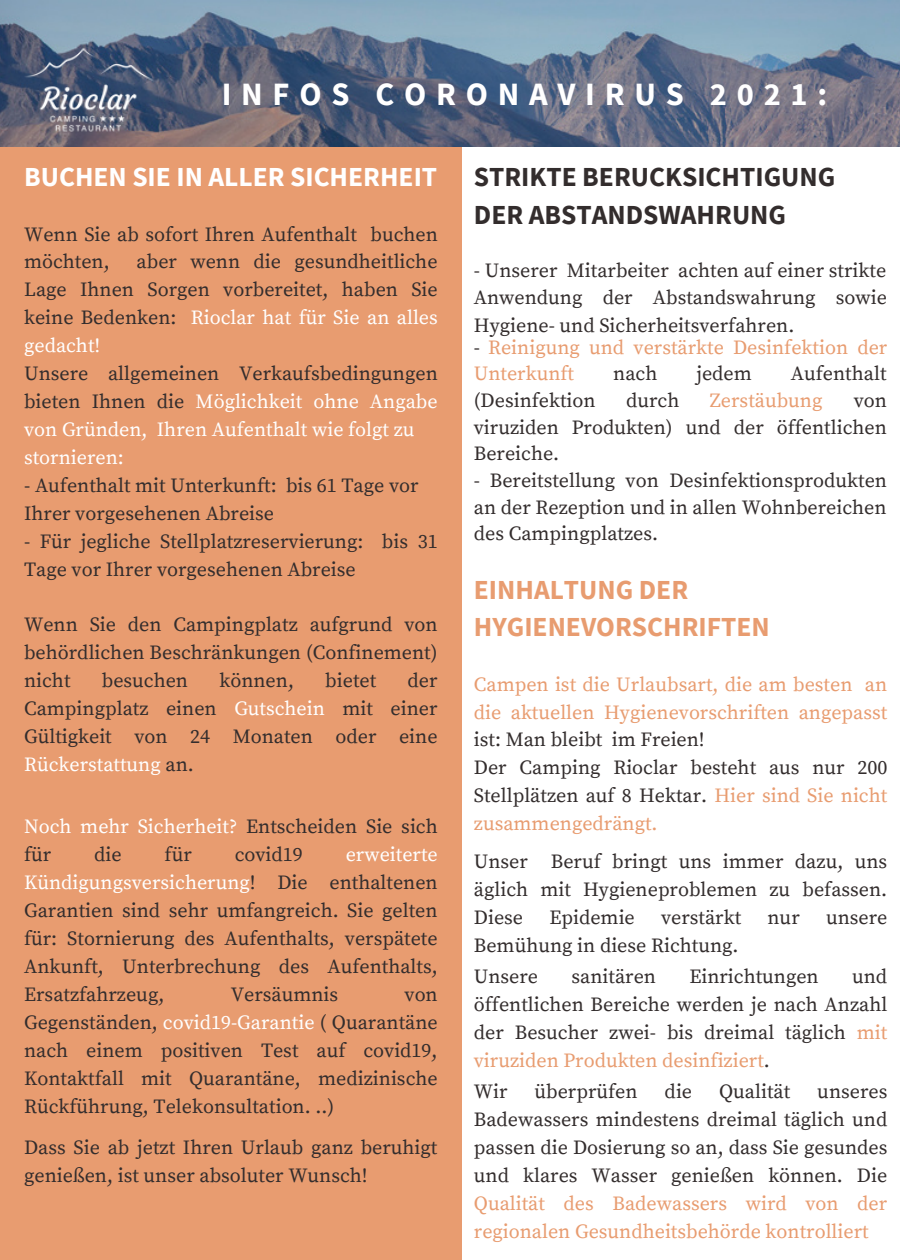
<style>
.page{position:relative;width:900px;height:1260px;background:#fff}
.page>*{position:absolute;margin:0;border:0;box-sizing:border-box;transform-origin:0 0}
.t1{font:700 32.5px "Source Sans Pro";letter-spacing:.3em;color:#fff}
.t2{font:700 27.5px/38px "Source Sans Pro";color:#332d2d}
.t3{font:700 27.5px/37.5px "Source Sans Pro";color:#e89c70}
.t4{font:700 27.5px "Source Sans Pro";color:#fff}
.t5{font:20px/28px "Source Serif Pro";color:#332d2d;text-align:justify}
.t6{font:20px/28px "Source Serif Pro";color:#e89c70;text-align:justify}
.t7{font:20px/28px "Source Serif Pro";color:#fff;text-align:justify}
.s1{color:#fff}
.s2{color:#332d2d}
.s3{color:#e89c70}
</style>
<div class="page">
<div style="left:0;top:113px;width:461px;height:1147px;background:#e89c70"></div>
<img style="left:0;top:0;width:900px;height:147px">
<img style="left:24px;top:49px;width:129px;height:82px">
<p class="t1" style="left:222px;top:73px;width:607px">INFOS CORONAVIRUS 2021:</p>
<p class="t4" style="left:24px;top:159px;width:415px">BUCHEN SIE IN ALLER SICHERHEIT</p>
<p class="t5" style="left:24px;top:221px;width:415px">Wenn Sie ab sofort Ihren Aufenthalt buchen möchten,</p>
<p class="t5" style="left:24px;top:249px;width:415px;text-indent:112px">aber wenn die gesundheitliche Lage Ihnen Sorgen vorbereitet, haben Sie keine Bedenken: <span class="s1">Rioclar hat für Sie an alles gedacht!</span></p>
<p class="t7" style="left:24px;top:360px;width:415px"><span class="s2">Unsere allgemeinen Verkaufsbedingungen bieten Ihnen die</span> Möglichkeit ohne Angabe von Gründen, Ihren Aufenthalt wie folgt zu</p>
<p class="t7" style="left:24px;top:444px;width:101px">stornieren:</p>
<p class="t5" style="left:24px;top:472px;width:396px">- Aufenthalt mit Unterkunft: bis 61 Tage vor</p>
<p class="t5" style="left:24px;top:500px;width:251px">Ihrer vorgesehenen Abreise</p>
<p class="t5" style="left:24px;top:528px;width:415px">- Für jegliche Stellplatzreservierung: bis 31<br>Tage vor Ihrer vorgesehenen Abreise</p>
<p class="t5" style="left:24px;top:612px;width:415px">Wenn Sie den Campingplatz aufgrund von behördlichen Beschränkungen (Confinement) nicht</p>
<p class="t5" style="left:24px;top:667px;width:415px;text-indent:383px">der Campingplatz einen <span class="s1">Gutschein</span> mit einer Gültigkeit von 24 Monaten oder eine <span class="s1">Rückerstattung</span> an.</p>
<p class="t5" style="left:102px;top:667px;width:88px">besuchen</p>
<p class="t5" style="left:219px;top:667px;width:76px">können,</p>
<p class="t5" style="left:325px;top:667px;width:52px">bietet</p>
<p class="t5" style="left:24px;top:814px;width:415px"><span class="s1">Noch mehr Sicherheit?</span> Entscheiden Sie sich für</p>
<p class="t5" style="left:94px;top:842px;width:29px">die</p>
<p class="t5" style="left:165px;top:842px;width:29px">für</p>
<p class="t5" style="left:235px;top:842px;width:70px">covid19</p>
<p class="t5" style="left:24px;top:842px;width:415px;text-indent:322px"><span class="s1">erweiterte Kündigungsversicherung</span>! Die enthaltenen Garantien sind sehr umfangreich. Sie gelten für: Stornierung des Aufenthalts, verspätete Ankunft, Unterbrechung des Aufenthalts, Ersatzfahrzeug,</p>
<p class="t5" style="left:231px;top:981px;width:109px">Versäumnis</p>
<p class="t5" style="left:24px;top:981px;width:415px;text-indent:380px">von Gegenständen, <span class="s1">covid19-Garantie</span> ( Quarantäne nach einem positiven Test auf covid19, Kontaktfall mit Quarantäne, medizinische Rückführung, Telekonsultation. ..)</p>
<p class="t5" style="left:24px;top:1134px;width:415px">Dass Sie ab jetzt Ihren Urlaub ganz beruhigt genießen, ist unser absoluter Wunsch!</p>
<p class="t2" style="left:474px;top:158px;width:363px">STRIKTE BERUCKSICHTIGUNG<br>DER ABSTANDSWAHRUNG</p>
<p class="t5" style="left:474px;top:257px;width:414px">- Unserer Mitarbeiter achten auf einer strikte</p>
<p class="t5" style="left:474px;top:284px;width:415px">Anwendung der Abstandswahrung sowie<br>Hygiene- und Sicherheitsverfahren.</p>
<p class="t6" style="left:474px;top:335px;width:415px;line-height:26.8px"><span class="s2">-</span> Reinigung und verstärkte Desinfektion der<br>Unterkunft</p>
<p class="t5" style="left:613px;top:361px;width:46px">nach</p>
<p class="t5" style="left:696px;top:361px;width:57px">jedem</p>
<p class="t5" style="left:791px;top:361px;width:97px">Aufenthalt</p>
<p class="t5" style="left:474px;top:387px;width:123px">(Desinfektion</p>
<p class="t5" style="left:626px;top:387px;width:55px">durch</p>
<p class="t6" style="left:710px;top:387px;width:114px">Zerstäubung</p>
<p class="t5" style="left:474px;top:388px;width:415px;line-height:26.8px;text-indent:380px">von viruziden Produkten) und der öffentlichen Bereiche.</p>
<p class="t5" style="left:474px;top:468px;width:415px;line-height:26.8px">- Bereitstellung von Desinfektionsprodukten an der Rezeption und in allen Wohnbereichen des Campingplatzes.</p>
<p class="t3" style="left:474px;top:570px;width:297px">EINHALTUNG DER<br>HYGIENEVORSCHRIFTEN</p>
<p class="t6" style="left:474px;top:671px;width:415px">Campen ist die Urlaubsart, die am besten an die aktuellen Hygienevorschriften angepasst <span class="s2">ist: Man bleibt im Freien!</span></p>
<p class="t5" style="left:474px;top:755px;width:415px">Der Camping Rioclar besteht aus nur 200<br>Stellplätzen auf 8 Hektar. <span class="s3">Hier sind Sie nicht zusammengedrängt.</span></p>
<p class="t5" style="left:474px;top:849px;width:415px">Unser Beruf bringt uns immer dazu, uns äglich mit Hygieneproblemen zu befassen.<br>Diese</p>
<p class="t5" style="left:549px;top:904px;width:87px">Epidemie</p>
<p class="t5" style="left:661px;top:904px;width:82px">verstärkt</p>
<p class="t5" style="left:768px;top:904px;width:34px">nur</p>
<p class="t5" style="left:826px;top:904px;width:63px">unsere</p>
<p class="t5" style="left:474px;top:932px;width:266px">Bemühung in diese Richtung.</p>
<p class="t5" style="left:474px;top:964px;width:66px">Unsere</p>
<p class="t5" style="left:571px;top:964px;width:86px">sanitären</p>
<p class="t5" style="left:689px;top:964px;width:131px">Einrichtungen</p>
<p class="t5" style="left:474px;top:964px;width:415px;text-indent:378px">und öffentlichen Bereiche werden je nach Anzahl der Besucher zwei- bis dreimal täglich <span class="s3">mit viruziden Produkten desinfiziert</span>.</p>
<p class="t5" style="left:474px;top:1079px;width:35px">Wir</p>
<p class="t5" style="left:535px;top:1079px;width:105px">überprüfen</p>
<p class="t5" style="left:665px;top:1079px;width:29px">die</p>
<p class="t5" style="left:719px;top:1079px;width:73px">Qualität</p>
<p class="t5" style="left:474px;top:1079px;width:415px;text-indent:343px">unseres Badewassers mindestens dreimal täglich und passen die Dosierung so an, dass Sie gesundes und klares Wasser genießen können. Die <span class="s3">Qualität des Badewassers wird von der regionalen Gesundheitsbehörde kontrolliert</span></p>
</div>
